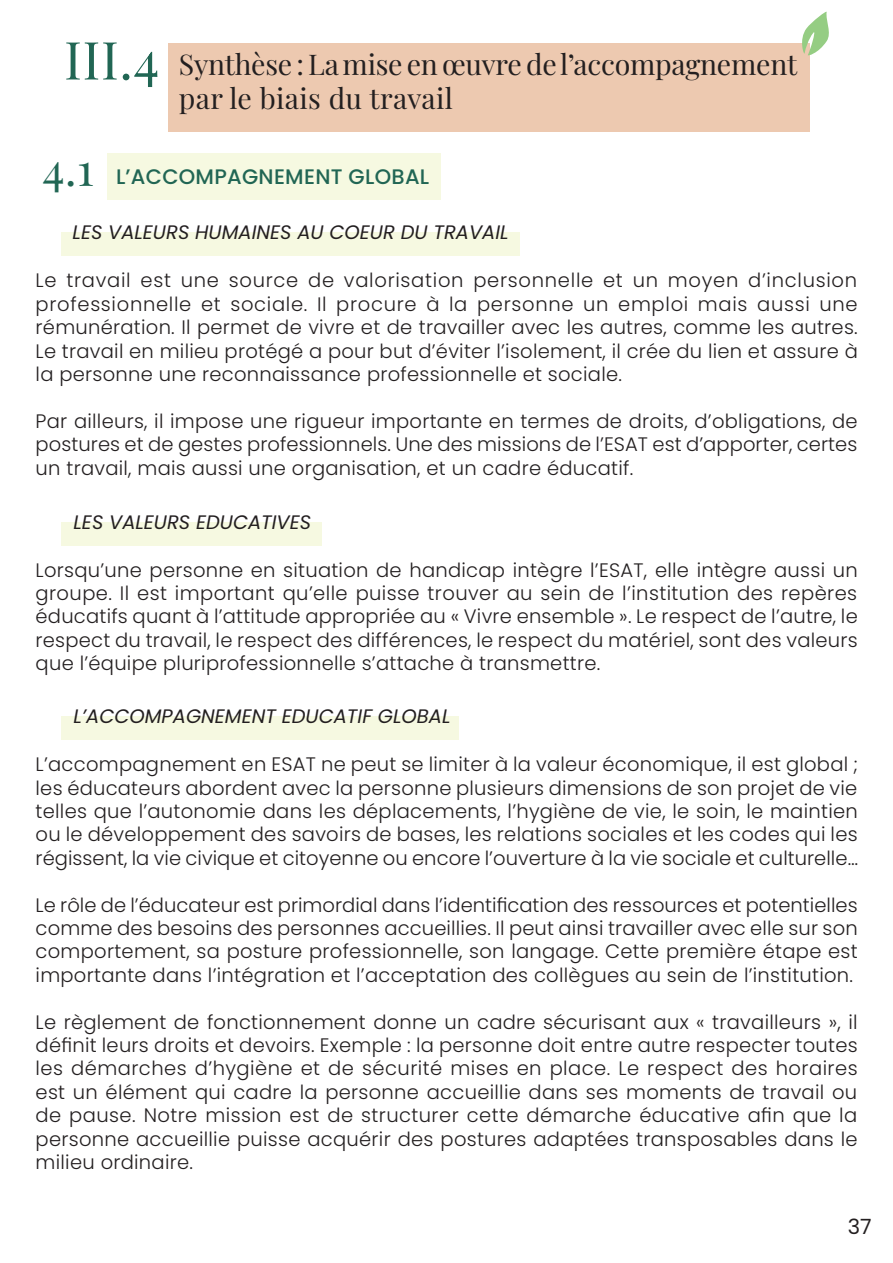
<style>
.page{position:relative;width:893px;height:1263px;background:#fff}
.page>*{position:absolute;margin:0;border:0;box-sizing:border-box;transform-origin:0 0}
.t1{font:52.5px "Playfair Display";color:#216654}
.t2{font:45px "Playfair Display";color:#216654}
.t3{font:28.5px "Playfair Display";letter-spacing:-.01em;color:#231f20}
.t4{font:28.5px "Playfair Display";letter-spacing:.01em;color:#231f20}
.t5{font:500 21px "Poppins";letter-spacing:.015em;color:#216654}
.t6{font:21px "Poppins";color:#231f20}
.t7{font:300 19.5px/23.4px "Poppins";letter-spacing:.015em;color:#231f20;text-align:justify}
.t8{font:italic 19.5px "Poppins";color:#231f20}
</style>
<div class="page">
<div style="left:168px;top:43px;width:641px;height:89px;background:#edc9b0"></div>
<svg style="left:802px;top:11px;width:27px;height:45px"></svg>
<div style="left:62px;top:233px;width:458px;height:23px;background:#f6f9e1"></div>
<div style="left:62px;top:522px;width:260px;height:23px;background:#f6f9e1"></div>
<div style="left:62px;top:716px;width:397px;height:24px;background:#f6f9e1"></div>
<div style="left:108px;top:154px;width:333px;height:46px;background:#f6f9e1"></div>
<p class="t1" style="left:64px;top:19px;width:97px">III.4</p>
<p class="t3" style="left:179px;top:42px;width:620px">Synthèse : La mise en œuvre de l’accompagnement</p>
<p class="t4" style="left:179px;top:76px;width:275px">par le biais du travail</p>
<p class="t2" style="left:43px;top:134px;width:53px">4.1</p>
<p class="t5" style="left:116px;top:164px;width:315px">L’ACCOMPAGNEMENT GLOBAL</p>
<p class="t8" style="left:73px;top:221px;width:437px">LES VALEURS HUMAINES AU COEUR DU TRAVAIL</p>
<p class="t7" style="left:36px;top:269px;width:824px">Le travail est une source de valorisation personnelle et un moyen d’inclusion professionnelle et sociale. Il procure à la personne un emploi mais aussi une rémunération. Il permet de vivre et de travailler avec les autres, comme les autres.<br>Le travail en milieu protégé a pour but d’éviter l’isolement, il crée du lien et assure à la personne une reconnaissance professionnelle et sociale.</p>
<p class="t7" style="left:36px;top:409px;width:824px">Par ailleurs, il impose une rigueur importante en termes de droits, d’obligations, de postures et de gestes professionnels. Une des missions de l’ESAT est d’apporter, certes un travail, mais aussi une organisation, et un cadre éducatif.</p>
<p class="t8" style="left:74px;top:511px;width:239px">LES VALEURS EDUCATIVES</p>
<p class="t7" style="left:36px;top:558px;width:824px">Lorsqu’une personne en situation de handicap intègre l’ESAT, elle intègre aussi un groupe. Il est important qu’elle puisse trouver au sein de l’institution des repères éducatifs quant à l’attitude appropriée au « Vivre ensemble ». Le respect de l’autre, le respect du travail, le respect des différences, le respect du matériel, sont des valeurs que l’équipe pluriprofessionnelle s’attache à transmettre.</p>
<p class="t8" style="left:74px;top:705px;width:378px">L’ACCOMPAGNEMENT EDUCATIF GLOBAL</p>
<p class="t7" style="left:36px;top:753px;width:824px">L’accompagnement en ESAT ne peut se limiter à la valeur économique, il est global ; les éducateurs abordent avec la personne plusieurs dimensions de son projet de vie telles que l’autonomie dans les déplacements, l’hygiène de vie, le soin, le maintien ou le développement des savoirs de bases, les relations sociales et les codes qui les régissent, la vie civique et citoyenne ou encore l’ouverture à la vie sociale et culturelle…</p>
<p class="t7" style="left:36px;top:893px;width:824px">Le rôle de l’éducateur est primordial dans l’identification des ressources et potentielles comme des besoins des personnes accueillies. Il peut ainsi travailler avec elle sur son comportement, sa posture professionnelle, son langage. Cette première étape est importante dans l’intégration et l’acceptation des collègues au sein de l’institution.</p>
<p class="t7" style="left:36px;top:1010px;width:824px">Le règlement de fonctionnement donne un cadre sécurisant aux « travailleurs », il définit leurs droits et devoirs. Exemple : la personne doit entre autre respecter toutes les démarches d’hygiène et de sécurité mises en place. Le respect des horaires est un élément qui cadre la personne accueillie dans ses moments de travail ou de pause. Notre mission est de structurer cette démarche éducative afin que la personne accueillie puisse acquérir des postures adaptées transposables dans le milieu ordinaire.</p>
<p class="t6" style="left:848px;top:1214px;width:25px">37</p>
</div>
